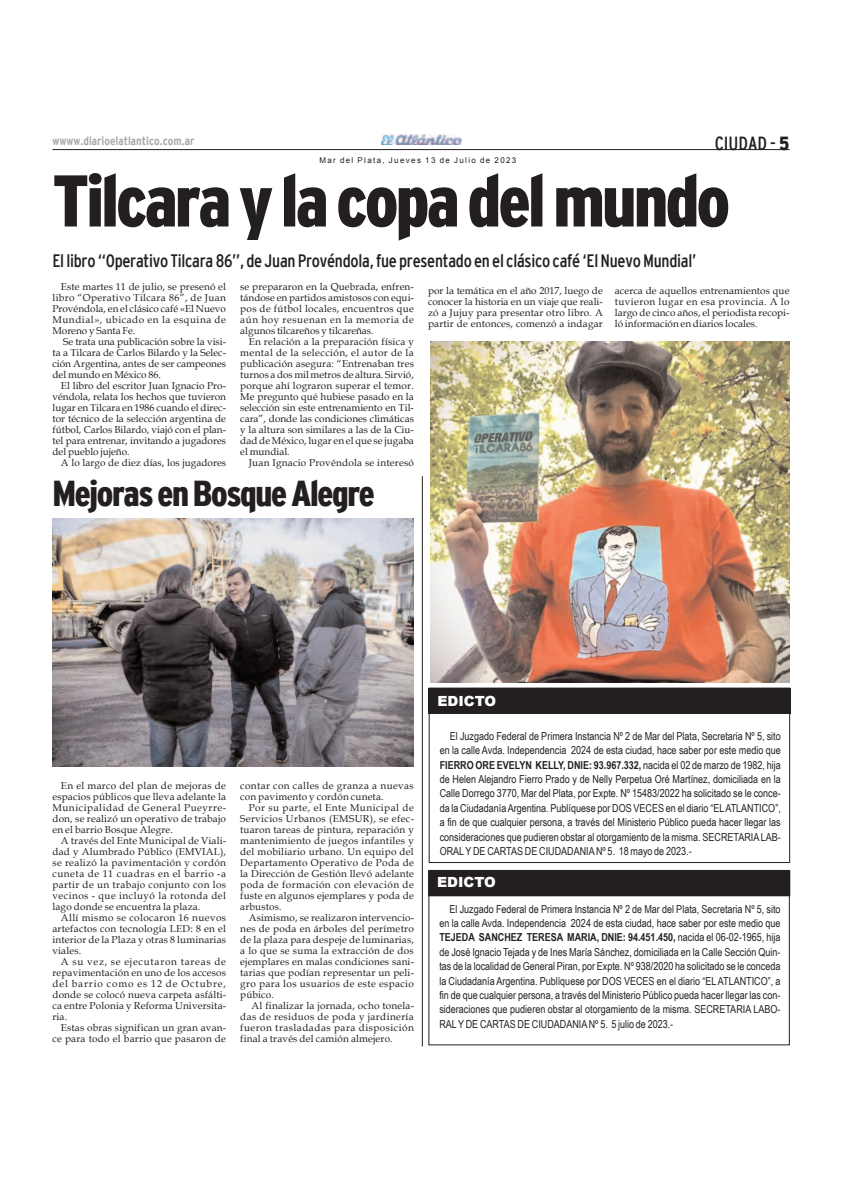
<style>
.page{position:relative;width:842px;height:1191px;background:#fff}
.page>*{position:absolute;margin:0;border:0;box-sizing:border-box;transform-origin:0 0}
.t1{font:900 condensed 73px "Interstate";letter-spacing:-.04em;color:#231f20}
.t2{font:900 condensed 36px "Interstate";letter-spacing:-.04em;color:#231f20}
.t3{font:condensed 19px "Interstate";color:#231f20}
.t4{font:condensed 18px "Interstate";letter-spacing:-.015em;color:#231f20}
.t5{font:900 14px "Arial";color:#fff}
.t6{font:700 condensed 12px "Interstate";color:#a8a9ad}
.t7{font:11px/14.4px "Arial Narrow";color:#231f20;text-align:justify}
.t8{font:10px/11px "Book Antiqua";letter-spacing:.015em;color:#231f20;text-align:justify}
.t9{font:10px/11px "Book Antiqua";letter-spacing:.035em;color:#231f20}
.t10{font:8px "Arial";letter-spacing:.165em;color:#231f20}
.s1{font-weight:900}
.s2{font-weight:700}
</style>
<div class="page">
<hr style="left:52px;top:149px;width:737px;height:1px;background:#231f20">
<img style="left:381px;top:135px;width:80px;height:9px">
<img style="left:52px;top:518px;width:362px;height:248px">
<div style="left:428px;top:870px;width:362px;height:26px;background:#231f20"></div>
<div style="left:429px;top:687px;width:361px;height:176px;border:1px solid #231f20"></div>
<div style="left:428px;top:688px;width:362px;height:26px;background:#231f20"></div>
<hr style="left:422px;top:476px;width:1px;height:570px;background:#231f20">
<img style="left:430px;top:341px;width:359px;height:341px">
<p class="t6" style="left:52px;top:134px;width:143px">wwww.diarioelatlantico.com.ar</p>
<h3 class="t3" style="left:715px;top:133px;width:76px">CIUDAD - <span class="s1">5</span></h3>
<h1 class="t1" style="left:52px;top:160px;width:679px">Tilcaraylacopadelmundo</h1>
<p class="t10" style="left:319px;top:155px;width:199px">Mar del Plata, Jueves 13 de Julio de 2023</p>
<h3 class="t4" style="left:52px;top:250px;width:645px">El libro “Operativo Tilcara 86”, de Juan Provéndola,fue presentado en el clásico café ‘ElNuevoMundial’</h3>
<p class="t8" style="left:52px;top:281px;width:175px;text-indent:9px">Este martes 11 de julio, se presenó el libro “Operativo Tilcara 86”, de Juan Provéndola, en el clásico café «El Nuevo Mundial», ubicado en la esquina de Moreno y Santa Fe.</p>
<p class="t8" style="left:52px;top:336px;width:175px;text-indent:11px">Se trata una publicación sobre la visi&shy;ta a Tilcara de Carlos Bilardo y la Selec&shy;ción Argentina, antes de ser campeones del mundo en México 86.</p>
<p class="t8" style="left:52px;top:380px;width:175px;text-indent:9px">El libro del escritor Juan Ignacio Pro&shy;véndola, relata los hechos que tuvieron lugar en Tilcara en 1986 cuando el direc&shy;tor técnico de la selección argentina de fútbol, Carlos Bilardo, viajó con el plan&shy;tel para entrenar, invitando a jugadores del pueblo jujeño.</p>
<p class="t8" style="left:61px;top:457px;width:167px">A lo largo de diez días, los jugadores</p>
<p class="t8" style="left:240px;top:281px;width:175px">se prepararon en la Quebrada, enfren&shy;tándose en partidos amistosos con equi&shy;pos de fútbol locales, encuentros que aún hoy resuenan en la memoria de algunos tilcareños y tilcareñas.</p>
<p class="t8" style="left:240px;top:336px;width:175px;text-indent:9px">En relación a la preparación física y mental de la selección, el autor de la publicación asegura: “Entrenaban tres turnos a dos mil metrosde altura. Sirvió, porque ahí lograron superar el temor.<br>Me pregunto qué hubiese pasado en la selección sin este entrenamiento en Til&shy;cara”, donde las condiciones climáticas y la altura son similares a las de la Ciu&shy;dad de México, lugar en el que se jugaba el mundial.</p>
<p class="t8" style="left:249px;top:457px;width:167px">Juan Ignacio Provéndola se interesó</p>
<h2 class="t2" style="left:52px;top:473px;width:324px">MejorasenBosqueAlegre</h2>
<p class="t8" style="left:428px;top:285px;width:176px">por la temática en el año 2017, luego de conocer la historia en un viaje que reali&shy;zó a Jujuy para presentar otro libro. A partir de entonces, comenzó a indagar</p>
<p class="t8" style="left:615px;top:285px;width:176px">acerca de aquellos entrenamientos que tuvieron lugar en esa provincia. A lo largo de cinco años, el periodista recopi&shy;ló información en diarios locales.</p>
<p class="t8" style="left:52px;top:780px;width:175px;text-indent:9px">En el marco del plan de mejoras de espacios públicos que lleva adelante la Municipalidad de General Pueyrre&shy;don, se realizó un operativo de trabajo en el barrio Bosque Alegre.</p>
<p class="t8" style="left:52px;top:835px;width:175px;text-indent:9px">A través del Ente Municipal de Viali&shy;dad y Alumbrado Público (EMVIAL), se realizó la pavimentación y cordón cuneta de 11 cuadras en el barrio -a partir de un trabajo conjunto con los vecinos - que incluyó la rotonda del lago donde se encuentra la plaza.</p>
<p class="t8" style="left:52px;top:912px;width:175px;text-indent:9px">Allí mismo se colocaron 16 nuevos artefactos con tecnología LED: 8 en el interior de la Plaza y otras 8 luminarias viales.</p>
<p class="t8" style="left:52px;top:956px;width:175px;text-indent:9px">A su vez, se ejecutaron tareas de repavimentación en uno de los accesos del barrio como es 12 de Octubre, donde se colocó nueva carpeta asfálti&shy;ca entre Polonia y Reforma Universita&shy;ria.</p>
<p class="t8" style="left:52px;top:1022px;width:175px;text-align:right">Estas obras significan un gran avan&shy;ce para todo el barrio que pasaron de</p>
<p class="t9" style="left:240px;top:780px;width:175px">contar con calles de granza a nuevas con pavimento y cordón cuneta.</p>
<p class="t8" style="left:240px;top:802px;width:175px;text-indent:9px">Por su parte, el Ente Municipal de Servicios Urbanos (EMSUR), se efec&shy;tuaron tareas de pintura, reparación y mantenimiento de juegos infantiles y del mobiliario urbano. Un equipo del Departamento Operativo de Poda de la Dirección de Gestión llevó adelante poda de formación con elevación de fuste en algunos ejemplares y poda de arbustos.</p>
<p class="t8" style="left:240px;top:912px;width:175px;text-indent:9px">Asimismo, se realizaron intervencio&shy;nes de poda en árboles del perímetro de la plaza para despeje de luminarias, a lo que se suma la extracción de dos ejemplares en malas condiciones sani&shy;tarias que podían representar un peli&shy;gro para los usuarios de este espacio púbico.</p>
<p class="t8" style="left:240px;top:1000px;width:175px;text-indent:11px">Al finalizar la jornada, ocho tonela&shy;das de residuos de poda y jardinería fueron trasladadas para disposición final a través del camión almejero.</p>
<h3 class="t5" style="left:437px;top:690px;width:60px">EDICTO</h3>
<p class="t7" style="left:440px;top:728px;width:343px;text-indent:10px">El Juzgado Federal de Primera Instancia Nº 2 de Mar del Plata, Secretaria Nº 5, sito en la calle Avda. Independencia 2024 de esta ciudad, hace saber por este medio que <span class="s2">FIERRO ORE EVELYN KELLY, DNIE: 93.967.332,</span> nacida el 02 de marzo de 1982, hija de Helen Alejandro Fierro Prado y de Nelly Perpetua Oré Martínez, domiciliada en la Calle Dorrego 3770, Mar del Plata, por Expte. Nº 15483/2022 ha solicitado se le conce&shy;da la CiudadaníaArgentina. Publíquese por DOS VECES en el diario “ELATLANTICO”, a fin de que cualquier persona, a través del Ministerio Público pueda hacer llegar las consideraciones que pudieren obstar al otorgamiento de la misma. SECRETARIALAB-ORALYDE CARTAS DE CIUDADANIANº 5. 18 mayo de 2023.-</p>
<h3 class="t5" style="left:437px;top:871px;width:60px">EDICTO</h3>
<p class="t7" style="left:439px;top:901px;width:343px;text-indent:10px">El Juzgado Federal de Primera Instancia Nº 2 de Mar del Plata, Secretaria Nº 5, sito en la calle Avda. Independencia 2024 de esta ciudad, hace saber por este medio que <span class="s2">TEJEDA SANCHEZ TERESA MARIA, DNIE: 94.451.450,</span> nacida el 06-02-1965, hija de José Ignacio Tejada y de Ines María Sánchez, domiciliada en la Calle Sección Quin&shy;tas de la localidad de General Piran, por Expte. Nº 938/2020 ha solicitado se le conceda la Ciudadanía Argentina. Publíquese por DOS VECES en el diario “ELATLANTICO”, a fin de que cualquier persona, a través del Ministerio Público pueda hacer llegar las con&shy;sideraciones que pudieren obstar al otorgamiento de la misma. SECRETARIA LABO-RALYDE CARTAS DE CIUDADANIANº 5. 5 julio de 2023.-</p>
</div>
